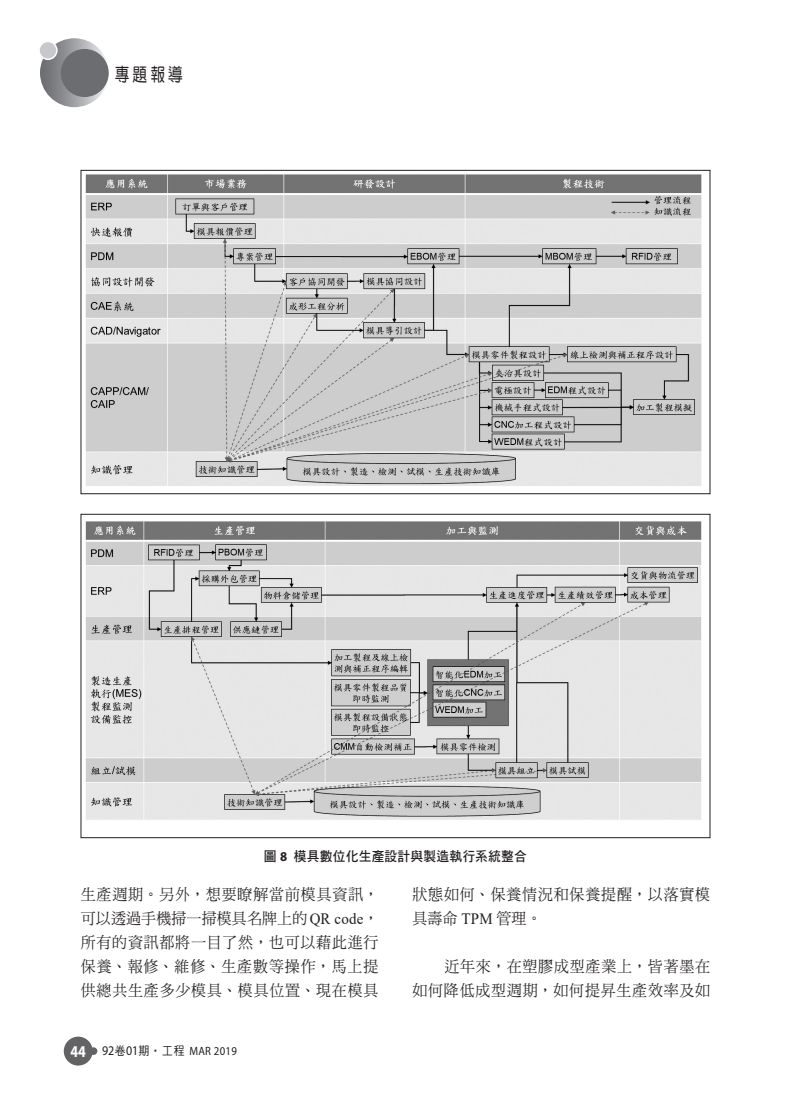
<style>
.page{position:relative;width:808px;height:1106px;background:#fff}
.page>*{position:absolute;margin:0;border:0;box-sizing:border-box;transform-origin:0 0}
.t1{font:18.6px "DF Yuan Std W5";color:#231f20;scale:.8 1}
.內文{font:15.75px/23.9px "DF Ming Std W5";letter-spacing:.055em;color:#231f20;scale:.95 1}
.圖說{font:13.5px "DF Hei Std W7";letter-spacing:.01em;color:#231f20;scale:.95 1}
.t2{font:12px "Myriad Pro";letter-spacing:.025em;color:#231f20;scale:.9 1}
.s1{font-family:"Myriad Pro";font-weight:700}
.s2{font-family:"Times New Roman"}
.s3{font-weight:700;font-size:16.5px;color:#fff}
.s4{font-size:13.35px}
.s5{font-family:"DF Hei Std W5"}
</style>
<div class="page">
<svg style="left:40px;top:38px;width:69px;height:69px;background:#939598"></svg>
<div style="left:61px;top:49px;width:48px;height:48px;background:#6c6d70;border-radius:50%"></div>
<div style="left:39px;top:41px;width:18px;height:18px;background:#c7c8ca;border-radius:50%"></div>
<div style="left:38px;top:41px;width:20px;height:19px;border:2px solid #fff;border-radius:50%"></div>
<div style="left:64px;top:1036px;width:29px;height:29px;background:#636366;border-radius:50%"></div>
<div style="left:90px;top:1047px;width:7px;height:7px;background:#636366;border-radius:50%"></div>
<img style="left:86px;top:174px;width:616px;height:312px">
<img style="left:86px;top:521px;width:616px;height:299px">
<p class="t1" style="left:115px;top:64px;width:87px">專題報導</p>
<p class="圖說" style="left:264px;top:849px;width:278px">圖 <span class="s1">8</span> 模具數位化生產設計與製造執行系統整合</p>
<p class="內文" style="left:81px;top:882px;width:315px;text-align:justify">生產週期。另外，想要瞭解當前模具資訊，可以透過手機掃一掃模具名牌上的<span class="s2">QR code</span>，所有的資訊都將一目了然，也可以藉此進行保養、報修、維修、生產數等操作，馬上提供總共生產多少模具、模具位置、現在模具</p>
<p class="t2" style="left:70px;top:1043px;width:186px"><span class="s3">44</span> <span class="s4">92</span><span class="s5">卷</span><span class="s4">01</span><span class="s5">期‧工程</span> MAR 2019</p>
<p class="內文" style="left:412px;top:882px;width:315px">狀態如何、保養情況和保養提醒，以落實模具壽命 <span class="s2">TPM</span> 管理。</p>
<p class="內文" style="left:412px;top:954px;width:315px;text-align:right">近年來，在塑膠成型產業上，皆著墨在<br>如何降低成型週期，如何提昇生產效率及如</p>
</div>
